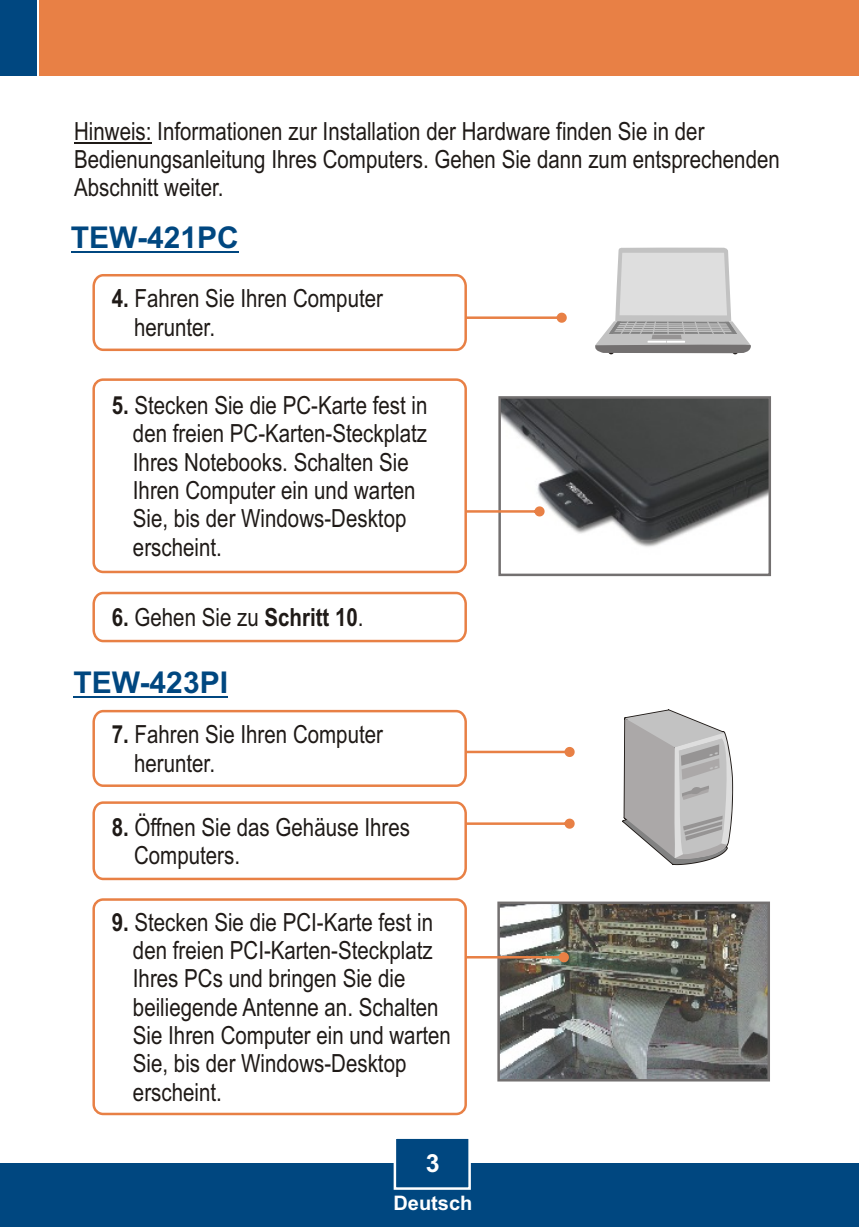
<style>
.page{position:relative;width:859px;height:1227px;background:#fff}
.page>*{position:absolute;margin:0;border:0;box-sizing:border-box;transform-origin:0 0}
.t1{font:700 30px "Arial";color:#004780}
.t2{font:25px/28.2px "Arial Narrow";color:#1f1a17}
.t3{font:700 25px "Arial Narrow";color:#1f1a17}
.t4{font:700 25px "Arial";color:#fff}
.t5{font:700 20px "Arial";color:#fff}
.s1{font-weight:700}
.s2{font-weight:400}
</style>
<div class="page">
<img style="left:501px;top:399px;width:267px;height:148px">
<div style="left:498px;top:396px;width:273px;height:180px;border:2px solid #737070"></div>
<div style="left:0;top:1163px;width:859px;height:63px;background:#004780"></div>
<div style="left:39px;top:0;width:820px;height:76px;background:#e88045"></div>
<div style="left:0;top:0;width:36px;height:76px;background:#004780"></div>
<svg style="left:393px;top:1138px;width:78px;height:52px"></svg>
<img style="left:501px;top:905px;width:265px;height:172px">
<div style="left:497px;top:901px;width:273px;height:180px;border:3px solid #737070"></div>
<hr style="left:74px;top:142px;width:78px;height:1px;background:#1f1a17">
<hr style="left:71px;top:251px;width:168px;height:1px;background:#004780">
<hr style="left:74px;top:696px;width:154px;height:1px;background:#004780">
<svg style="left:467px;top:506px;width:77px;height:10px"></svg>
<svg style="left:467px;top:952px;width:102px;height:10px"></svg>
<div style="left:92px;top:378px;width:375px;height:195px;background:#fff;border:3px solid #e88045;border-radius:9px"></div>
<div style="left:92px;top:898px;width:375px;height:216px;background:#fff;border:3px solid #e88045;border-radius:9px"></div>
<svg style="left:92px;top:591px;width:375px;height:52px"></svg>
<svg style="left:622px;top:709px;width:111px;height:156px"></svg>
<svg style="left:595px;top:247px;width:156px;height:107px"></svg>
<svg style="left:92px;top:709px;width:482px;height:78px"></svg>
<svg style="left:92px;top:274px;width:474px;height:78px"></svg>
<svg style="left:92px;top:801px;width:482px;height:80px"></svg>
<p class="t2" style="left:74px;top:119px;width:707px">Hinweis: Informationen zur Installation der Hardware finden Sie in der<br>Bedienungsanleitung Ihres Computers. Gehen Sie dann zum entsprechenden<br>Abschnitt weiter.</p>
<p class="t1" style="left:71px;top:226px;width:169px">TEW-421PC</p>
<p class="t2" style="left:134px;top:287px;width:250px;text-indent:-22px"><span class="s1">4.</span> Fahren Sie Ihren Computer herunter.</p>
<p class="t2" style="left:133px;top:393px;width:296px;text-indent:-21px"><span class="s1">5.</span> Stecken Sie die PC-Karte fest in den freien PC-Karten-Steckplatz<br>Ihres Notebooks. Schalten Sie<br>Ihren Computer ein und warten<br>Sie, bis der Windows-Desktop erscheint.</p>
<p class="t3" style="left:112px;top:608px;width:253px">6. <span class="s2">Gehen Sie zu</span> Schritt 10<span class="s2">.</span></p>
<p class="t1" style="left:74px;top:671px;width:156px">TEW-423PI</p>
<p class="t2" style="left:134px;top:722px;width:250px;text-indent:-22px"><span class="s1">7.</span> Fahren Sie Ihren Computer herunter.</p>
<p class="t2" style="left:134px;top:814px;width:277px;text-indent:-22px"><span class="s1">8.</span> Öffnen Sie das Gehäuse Ihres<br>Computers.</p>
<p class="t2" style="left:133px;top:910px;width:319px;text-indent:-21px"><span class="s1">9.</span> Stecken Sie die PCI-Karte fest in den freien PCI-Karten-Steckplatz<br>Ihres PCs und bringen Sie die beiliegende Antenne an. Schalten<br>Sie Ihren Computer ein und warten<br>Sie, bis der Windows-Desktop erscheint.</p>
<p class="t4" style="left:426px;top:1153px;width:15px">3</p>
<p class="t5" style="left:393px;top:1194px;width:80px">Deutsch</p>
</div>
